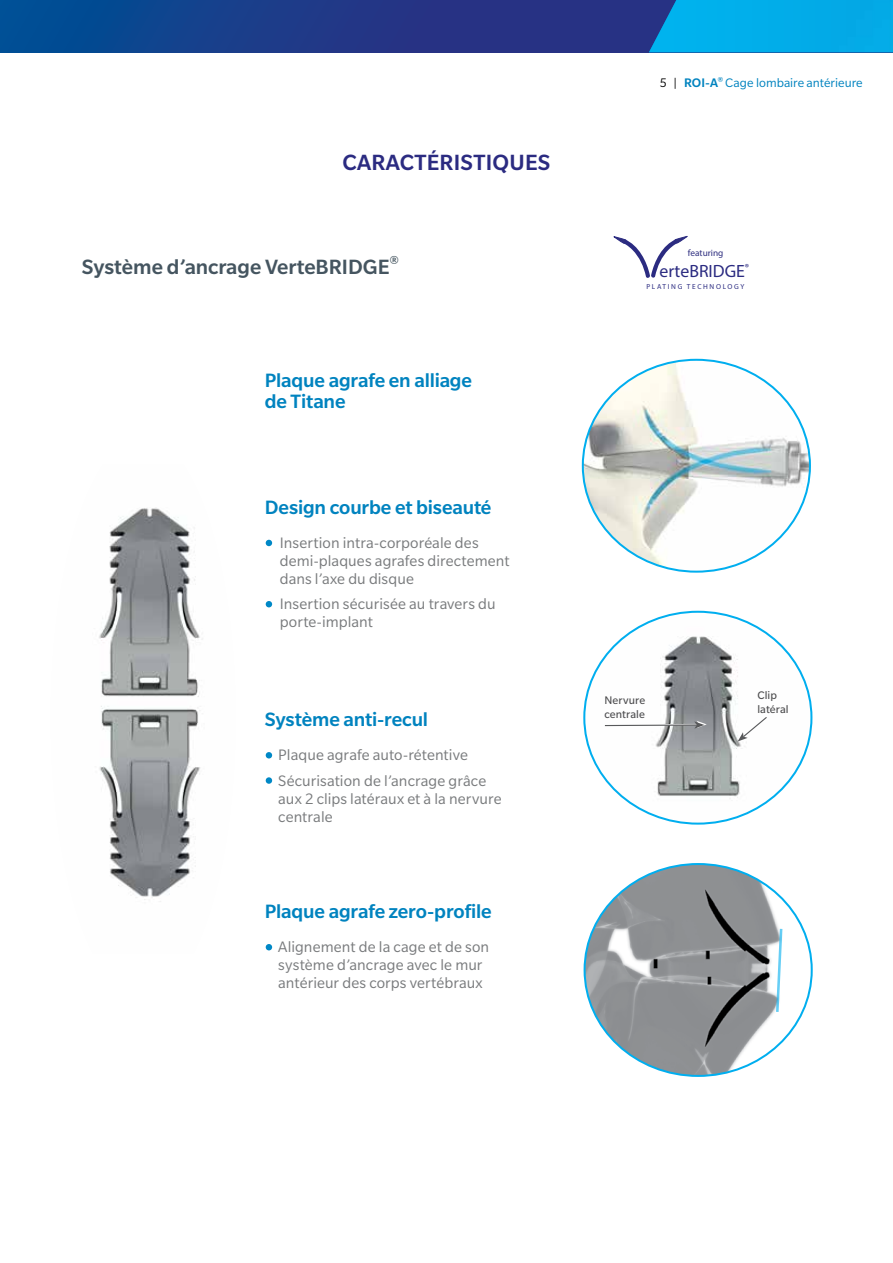
<style>
.page{position:relative;width:893px;height:1263px;background:#fff}
.page>*{position:absolute;margin:0;border:0;box-sizing:border-box;transform-origin:0 0}
.t1{font:500 24px "Slate Pro";letter-spacing:.01em;color:#2b2b81}
.t2{font:500 22.5px "Slate Pro";color:#455560}
.t3{font:500 21px/21px "Slate Pro";letter-spacing:-.005em;color:#0083bf}
.t4{font:17.85px "Myriad Pro";color:#2b2b81}
.t5{font:16.5px/18px "Slate Pro";letter-spacing:.005em;color:#797b7d}
.t6{font:13.5px "Slate Pro";color:#0083bf}
.t7{font:12px/13.5px "Slate Pro";letter-spacing:.01em;color:#4d4d4f}
.t8{font:9.3px "Myriad Pro";color:#2f2f80}
.t9{font:7.2px "Myriad Pro";letter-spacing:.23em;color:#2b2b81}
.s1{color:#fff}
.s2{color:#000}
.s3{font-weight:500}
</style>
<div class="page">
<svg style="left:0;top:0;width:649px;height:52px;background:#1a3b89"></svg>
<div style="left:649px;top:0;width:244px;height:52px;background:#02ade9"></div>
<img style="left:99px;top:508px;width:104px;height:394px">
<img style="left:583px;top:360px;width:227px;height:211px">
<img style="left:585px;top:864px;width:227px;height:212px">
<svg style="left:775px;top:927px;width:9px;height:86px"></svg>
<img style="left:584px;top:612px;width:227px;height:211px">
<svg style="left:738px;top:716px;width:30px;height:25px"></svg>
<svg style="left:604px;top:721px;width:103px;height:8px"></svg>
<svg style="left:613px;top:236px;width:75px;height:42px"></svg>
<h1 class="t1" style="left:343px;top:149px;width:209px">CARACTÉRISTIQUES</h1>
<h2 class="t2" style="left:82px;top:254px;width:318px">Système d’ancrage VerteBRIDGE<sup>®</sup></h2>
<p class="t3" style="left:265px;top:369px;width:209px">Plaque agrafe en alliage de Titane</p>
<p class="t3" style="left:265px;top:496px;width:228px">Design courbe et biseauté</p>
<p class="t5" style="left:280px;top:534px;width:231px;text-indent:-15px"><span class="s1">•</span> Insertion intra-corporéale des demi-plaques agrafes directement dans l’axe du disque</p>
<p class="t5" style="left:280px;top:595px;width:217px;text-indent:-15px"><span class="s1">•</span> Insertion sécurisée au travers du porte-implant</p>
<p class="t3" style="left:265px;top:708px;width:165px">Système anti-recul</p>
<p class="t5" style="left:265px;top:746px;width:205px"><span class="s1">•</span> Plaque agrafe auto-rétentive</p>
<p class="t5" style="left:278px;top:771px;width:225px;text-indent:-14px"><span class="s1">•</span> Sécurisation de l’ancrage grâce aux 2 clips latéraux et à la nervure centrale</p>
<p class="t3" style="left:265px;top:900px;width:228px">Plaque agrafe zero-profile</p>
<p class="t5" style="left:265px;top:938px;width:226px;text-align:center"><span class="s1">•</span> Alignement de la cage et de son système d’ancrage avec le mur antérieur des corps vertébraux</p>
<p class="t6" style="left:660px;top:76px;width:204px"><span class="s2">5 |</span> <span class="s3">ROI-A</span><sup>®</sup> Cage lombaire antérieure</p>
<p class="t8" style="left:688px;top:247px;width:37px">featuring</p>
<p class="t4" style="left:659px;top:260px;width:91px">erteBRIDGE<sup>®</sup></p>
<p class="t9" style="left:646px;top:282px;width:99px">PLATING TECHNOLOGY</p>
<p class="t7" style="left:604px;top:693px;width:42px">Nervure centrale</p>
<p class="t7" style="left:757px;top:689px;width:33px">Clip latéral</p>
</div>
